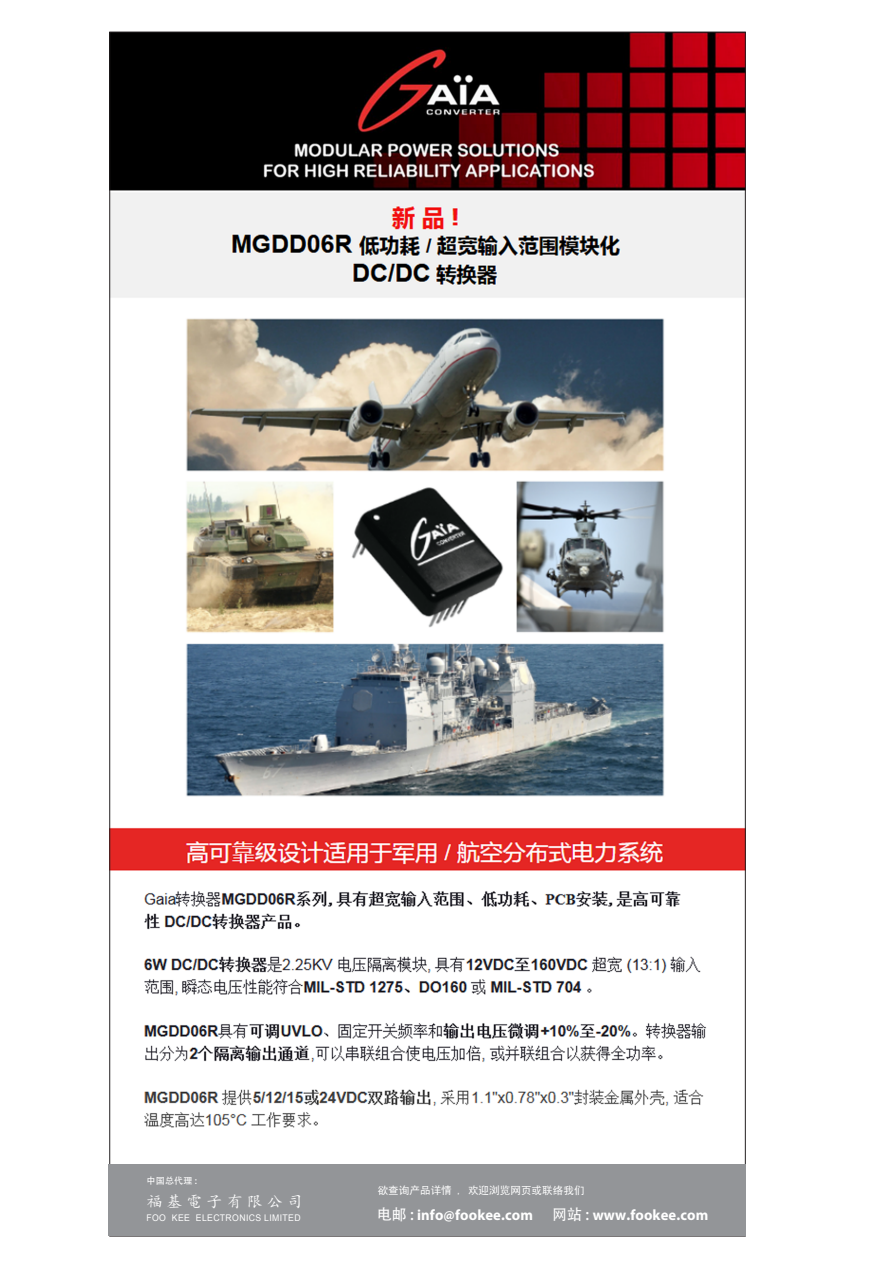
<style>
.page{position:relative;width:893px;height:1263px;background:#fff}
.page>*{position:absolute;margin:0;border:0;box-sizing:border-box;transform-origin:0 0}
.t1{font:15.6px "Kai Ti";letter-spacing:.25em;color:#fff}
.t2{font:700 15px "Myriad Pro";letter-spacing:.01em;color:#fff}
.t3{font:10.5px "Sim Hei";letter-spacing:.01em;color:#fff}
.t4{font:9.15px "Arial";letter-spacing:.04em;color:#fff;scale:.95 1}
.t5{font:9px "Adobe Heiti Std";letter-spacing:.025em;color:#fff}
.s1{font-family:"Adobe Heiti Std";font-weight:400}
</style>
<div class="page">
<img style="left:111px;top:34px;width:633px;height:1094px">
<div style="left:108px;top:1164px;width:638px;height:71px;background:#939598"></div>
<p class="t5" style="left:147px;top:1175px;width:52px">中国总代理 :</p>
<p class="t1" style="left:147px;top:1194px;width:158px">福基電子有限公司</p>
<p class="t4" style="left:147px;top:1211px;width:164px">FOO KEE ELECTRONICS LIMITED</p>
<p class="t3" style="left:378px;top:1185px;width:208px">欲查询产品详情 , 欢迎浏览网页或联络我们</p>
<p class="t2" style="left:377px;top:1205px;width:158px"><span class="s1">电邮 :</span> info@fookee.com</p>
<p class="t2" style="left:552px;top:1205px;width:158px"><span class="s1">网站 :</span> www.fookee.com</p>
</div>
